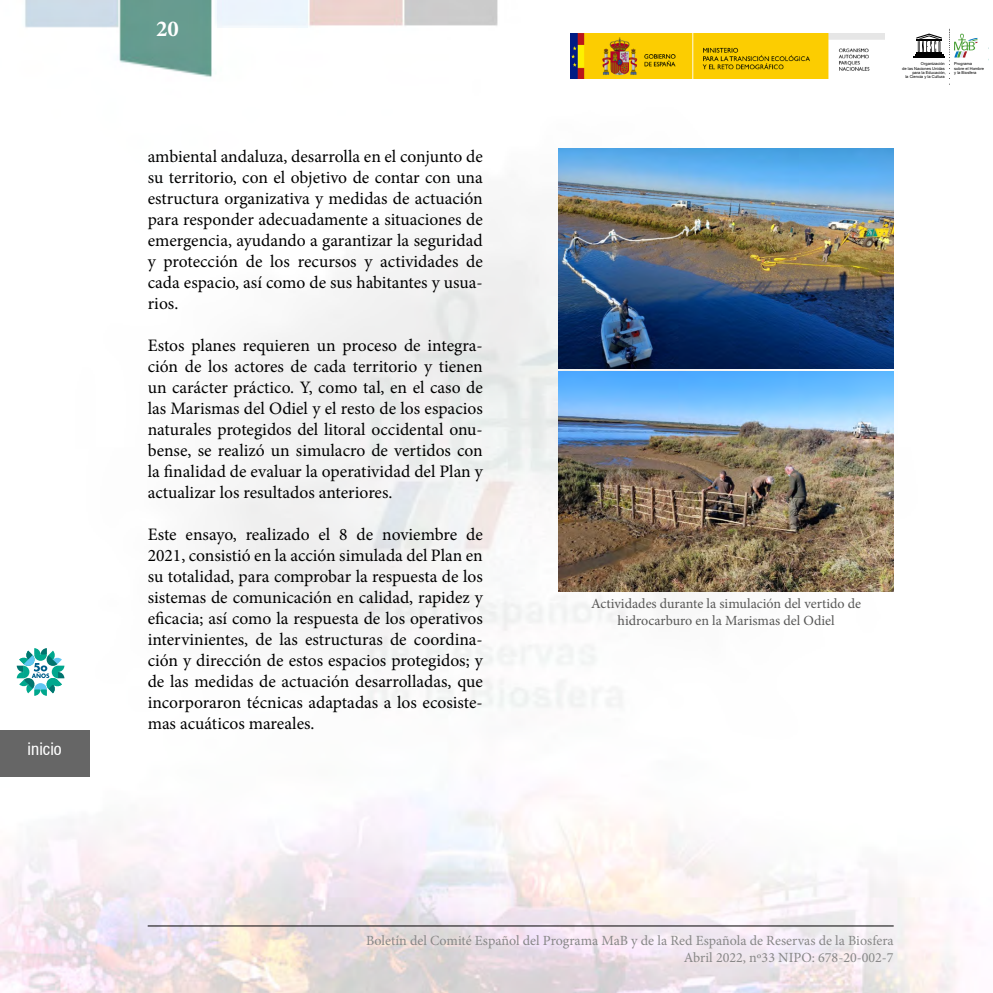
<style>
.page{position:relative;width:993px;height:993px;background:#fff}
.page>*{position:absolute;margin:0;border:0;box-sizing:border-box;transform-origin:0 0}
.t1{font:700 22.75px "Minion Pro";color:#fff}
.t2{font:17.5px/21px "Minion Pro";color:#000;text-align:justify}
.t3{font:condensed 17.5px "Helvetica 57";color:#fff}
.t4{font:14px/16.8px "Minion Pro";color:#878787;text-align:right}
.t5{font:14px/16.8px "Minion Pro";color:#575756;text-align:center}
.t6{font:4.02px/4.4px "Arial";color:#000}
</style>
<div class="page">
<img style="left:0;top:0;width:989px;height:992px">
<hr style="left:148px;top:925px;width:745px;height:1px;background:#000">
<div style="left:0;top:729px;width:89px;height:47px;background:#666"></div>
<div style="left:217px;top:0;width:91px;height:28px;background:#ecf4fc"></div>
<img style="left:570px;top:33px;width:314px;height:45px">
<svg style="left:17px;top:648px;width:47px;height:47px"></svg>
<hr style="left:913px;top:56px;width:31px;height:2px;background:#000">
<svg style="left:914px;top:34px;width:28px;height:22px"></svg>
<svg style="left:948px;top:29px;width:29px;height:56px"></svg>
<img style="left:558px;top:149px;width:335px;height:219px">
<img style="left:558px;top:372px;width:335px;height:219px">
<p class="t3" style="left:28px;top:738px;width:36px">inicio</p>
<h1 class="t1" style="left:156px;top:13px;width:24px">20</h1>
<p class="t2" style="left:148px;top:146px;width:336px">ambiental andaluza, desarrolla en el conjunto de su territorio, con el objetivo de contar con una estructura organizativa y medidas de actuación para responder adecuadamente a situaciones de emergencia, ayudando a garantizar la seguridad y protección de los recursos y actividades de cada espacio, así como de sus habitantes y usua&shy;rios.</p>
<p class="t2" style="left:148px;top:335px;width:336px">Estos planes requieren un proceso de integra&shy;ción de los actores de cada territorio y tienen un carácter práctico. Y, como tal, en el caso de las Marismas del Odiel y el resto de los espacios naturales protegidos del litoral occidental onu&shy;bense, se realizó un simulacro de vertidos con la finalidad de evaluar la operatividad del Plan y actualizar los resultados anteriores.</p>
<p class="t2" style="left:148px;top:524px;width:336px">Este ensayo, realizado el 8 de noviembre de 2021, consistió en la acción simulada del Plan en su totalidad, para comprobar la respuesta de los sistemas de comunicación en calidad, rapidez y eficacia; así como la respuesta de los operativos intervinientes, de las estructuras de coordina&shy;ción y dirección de estos espacios protegidos; y de las medidas de actuación desarrolladas, que incorporaron técnicas adaptadas a los ecosiste&shy;mas acuáticos mareales.</p>
<p class="t6" style="left:901px;top:62px;width:45px;text-align:right">Organización<br>de las Naciones Unidas para la Educación,<br>la Ciencia y la Cultura</p>
<p class="t6" style="left:953px;top:62px;width:31px">Programa<br>sobre el Hombre y la Biosfera</p>
<p class="t5" style="left:591px;top:595px;width:271px">Actividades durante la simulación del vertido de hidrocarburo en la Marismas del Odiel</p>
<p class="t4" style="left:366px;top:931px;width:529px">Boletín del Comité Español del Programa MaB y de la Red Española de Reservas de la Biosfera<br>Abril 2022, nº33 NIPO: 678-20-002-7</p>
</div>
